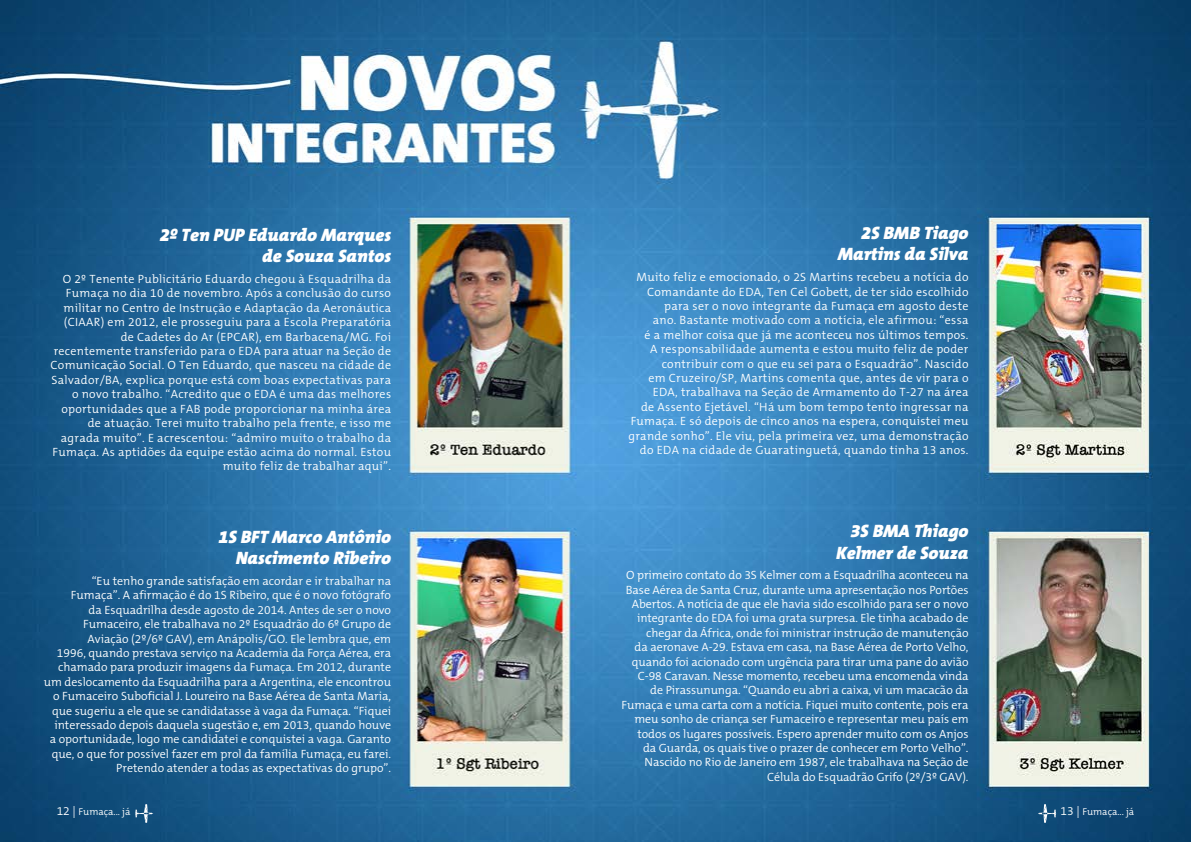
<style>
.page{position:relative;width:1191px;height:842px;background:#fff}
.page>*{position:absolute;margin:0;border:0;box-sizing:border-box;transform-origin:0 0}
.t1{font:italic 900 18px/21.6px "The Mix B9";color:#fff;text-align:right}
.t2{font:300 12px/14.4px "The Mix B4";color:#fff;text-align:right}
.t3{font:300 12px/14.4px "The Mix B4";letter-spacing:.025em;color:#fff;text-align:right}
.t4{font:300 10px "The Mix B4";color:#fff}
.s1{font-size:12px}
</style>
<div class="page">
<img style="left:0;top:0;width:1191px;height:842px">
<svg style="left:1038px;top:804px;width:19px;height:19px"></svg>
<svg style="left:135px;top:804px;width:18px;height:19px"></svg>
<h1 class="t1" style="left:160px;top:224px;width:233px">2º Ten PUP Eduardo Marques de Souza Santos</h1>
<p class="t3" style="left:51px;top:272px;width:342px">O 2º Tenente Publicitário Eduardo chegou à Esquadrilha da Fumaça no dia 10 de novembro. Após a conclusão do curso militar no Centro de Instrução e Adaptação da Aeronáutica (CIAAR) em 2012, ele prosseguiu para a Escola Preparatória de Cadetes do Ar (EPCAR), em Barbacena/MG. Foi recentemente transferido para o EDA para atuar na Seção de Comunicação Social. O Ten Eduardo, que nasceu na cidade de Salvador/BA, explica porque está com boas expectativas para o novo trabalho. “Acredito que o EDA é uma das melhores oportunidades que a FAB pode proporcionar na minha área de atuação. Terei muito trabalho pela frente, e isso me agrada muito”. E acrescentou: “admiro muito o trabalho da Fumaça. As aptidões da equipe estão acima do normal. Estou muito feliz de trabalhar aqui”.</p>
<h1 class="t1" style="left:218px;top:526px;width:174px">1S BFT Marco Antônio<br>Nascimento Ribeiro</h1>
<p class="t2" style="left:44px;top:574px;width:349px">“Eu tenho grande satisfação em acordar e ir trabalhar na Fumaça”. A afirmação é do 1S Ribeiro, que é o novo fotógrafo<br>da Esquadrilha desde agosto de 2014. Antes de ser o novo Fumaceiro, ele trabalhava no 2º Esquadrão do 6º Grupo de Aviação (2º/6º GAV), em Anápolis/GO. Ele lembra que, em<br>1996, quando prestava serviço na Academia da Força Aérea, era chamado para produzir imagens da Fumaça. Em 2012, durante um deslocamento da Esquadrilha para a Argentina, ele encontrou o Fumaceiro Suboficial J. Loureiro na Base Aérea de Santa Maria, que sugeriu a ele que se candidatasse à vaga da Fumaça. “Fiquei interessado depois daquela sugestão e, em 2013, quando houve<br>a oportunidade, logo me candidatei e conquistei a vaga. Garanto que, o que for possível fazer em prol da família Fumaça, eu farei.<br>Pretendo atender a todas as expectativas do grupo”.</p>
<h1 class="t1" style="left:837px;top:223px;width:132px">2S BMB Tiago<br>Martins da Silva</h1>
<p class="t3" style="left:628px;top:270px;width:342px">Muito feliz e emocionado, o 2S Martins recebeu a notícia do Comandante do EDA, Ten Cel Gobett, de ter sido escolhido para ser o novo integrante da Fumaça em agosto deste<br>ano. Bastante motivado com a notícia, ele afirmou: “essa<br>é a melhor coisa que já me aconteceu nos últimos tempos.<br>A responsabilidade aumenta e estou muito feliz de poder contribuir com o que eu sei para o Esquadrão”. Nascido<br>em Cruzeiro/SP, Martins comenta que, antes de vir para o EDA, trabalhava na Seção de Armamento do T-27 na área<br>de Assento Ejetável. “Há um bom tempo tento ingressar na Fumaça. E só depois de cinco anos na espera, conquistei meu grande sonho”. Ele viu, pela primeira vez, uma demonstração do EDA na cidade de Guaratinguetá, quando tinha 13 anos.</p>
<h1 class="t1" style="left:836px;top:521px;width:134px">3S BMA Thiago<br>Kelmer de Souza</h1>
<p class="t2" style="left:621px;top:568px;width:348px">O primeiro contato do 3S Kelmer com a Esquadrilha aconteceu na Base Aérea de Santa Cruz, durante uma apresentação nos Portões Abertos. A notícia de que ele havia sido escolhido para ser o novo integrante do EDA foi uma grata surpresa. Ele tinha acabado de chegar da África, onde foi ministrar instrução de manutenção<br>da aeronave A-29. Estava em casa, na Base Aérea de Porto Velho, quando foi acionado com urgência para tirar uma pane do avião C-98 Caravan. Nesse momento, recebeu uma encomenda vinda<br>de Pirassununga. “Quando eu abri a caixa, vi um macacão da Fumaça e uma carta com a notícia. Fiquei muito contente, pois era meu sonho de criança ser Fumaceiro e representar meu país em todos os lugares possíveis. Espero aprender muito com os Anjos da Guarda, os quais tive o prazer de conhecer em Porto Velho”.<br>Nascido no Rio de Janeiro em 1987, ele trabalhava na Seção de Célula do Esquadrão Grifo (2º/3º GAV).</p>
<p class="t4" style="left:57px;top:806px;width:75px"><span class="s1">12 |</span> Fumaça... já</p>
<p class="t4" style="left:1060px;top:806px;width:75px"><span class="s1">13 |</span> Fumaça... já</p>
</div>
